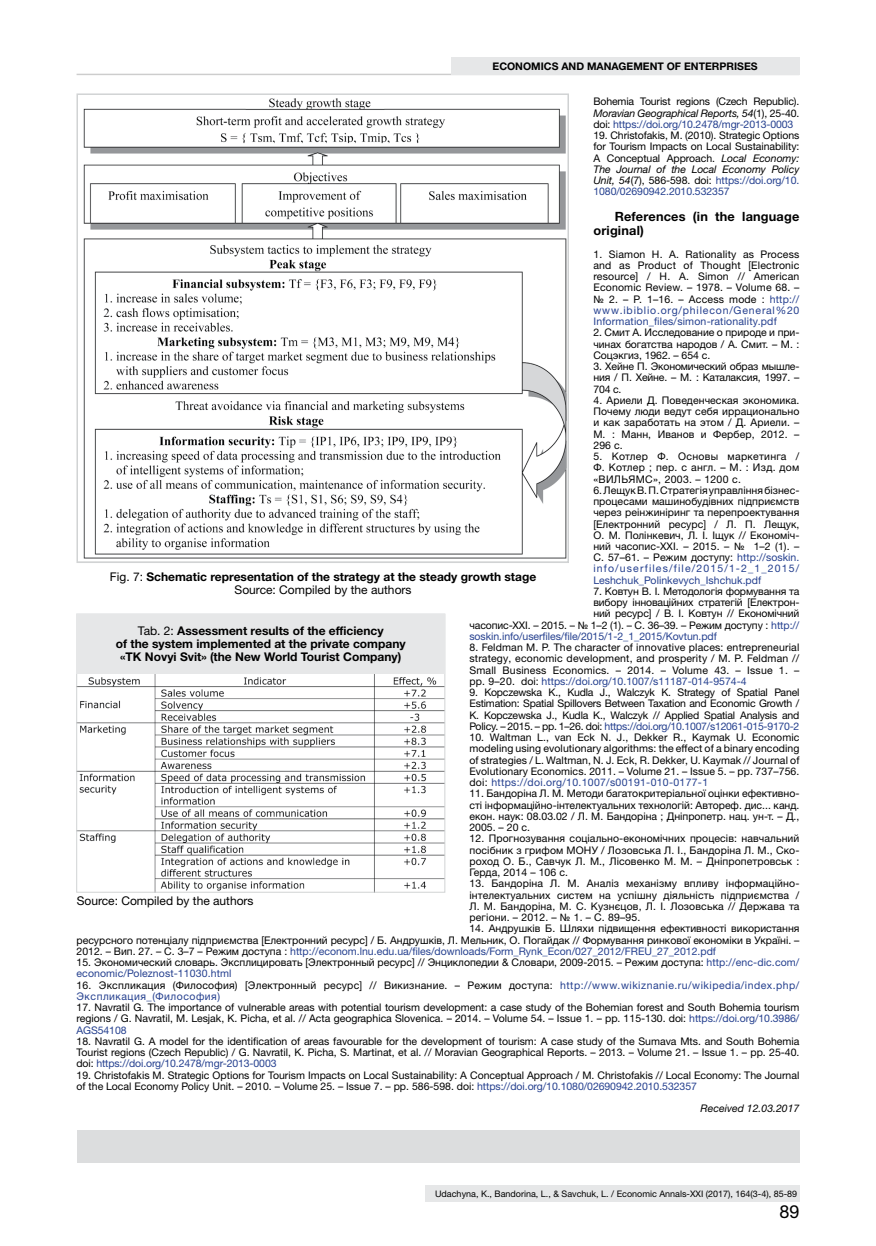
<style>
.page{position:relative;width:876px;height:1246px;background:#fff}
.page>*{position:absolute;margin:0;border:0;box-sizing:border-box;transform-origin:0 0}
.t1{font:18px "Helvetica Neue LTW1 G";color:#000}
.t2{font:700 12.75px/14.2px "Helvetica Neue LTW1 G";letter-spacing:.015em;color:#000}
.t3{font:700 12px/12.8px "Helvetica Neue LTW1 G";color:#000;text-align:center}
.t4{font:12px "Helvetica Neue LTW1 G";color:#000}
.t5{font:10.5px/11.2px "Helvetica Neue LTW1 G";color:#000;text-align:justify}
.t6{font:10.5px/11.2px "Helvetica Neue LTW1 G";letter-spacing:.02em;color:#000}
.t7{font:10.5px "Helvetica Neue LTW1 G";letter-spacing:-.005em;color:#25408f}
.t8{font:700 10.5px "Helvetica Neue LTW1 G";color:#000}
.t9{font:italic 10.5px "Helvetica Neue LTW1 G";color:#000}
.t10{font:9px "Helvetica Neue LTW1 G";color:#000}
.s1{font-style:italic}
.s2{color:#25408f}
.s3{font-weight:400}
</style>
<div class="page">
<hr style="left:77px;top:74px;width:722px;height:1px;background:#000">
<div style="left:451px;top:57px;width:348px;height:17px;background:#e6e7e8"></div>
<div style="left:425px;top:1185px;width:374px;height:17px;background:#e6e7e8"></div>
<img style="left:83px;top:98px;width:483px;height:461px">
<div style="left:76px;top:93px;width:493px;height:470px;border:2px solid #d1d3d4"></div>
<img style="left:78px;top:673px;width:365px;height:217px">
<div style="left:77px;top:614px;width:368px;height:59px;background:#e6e7e8"></div>
<div style="left:77px;top:1130px;width:722px;height:33px;background:#dcddde"></div>
<p class="t8" style="left:493px;top:59px;width:267px">ECONOMICS AND MANAGEMENT OF ENTERPRISES</p>
<p class="t5" style="left:593px;top:96px;width:208px">Bohemia Tourist regions (Czech Republic).<br><span class="s1">Moravian Geographical Reports, 54</span>(1), 25-40. doi: <span class="s2">https://doi.org/10.2478/mgr-2013-0003</span></p>
<p class="t5" style="left:593px;top:130px;width:208px">19. Christofakis, M. (2010). Strategic Options for Tourism Impacts on Local Sustainability:<br>A Conceptual Approach. <span class="s1">Local Economy:<br>The Journal of the Local Economy Policy Unit, 54</span>(7), 586-598. doi: <span class="s2">https://doi.org/10.<br>1080/02690942.2010.532357</span></p>
<p class="t2" style="left:593px;top:209px;width:207px;text-indent:21px">References (in the language original)</p>
<p class="t5" style="left:593px;top:248px;width:208px">1. Siamon H. A. Rationality as Process and as Product of Thought [Electronic resource] / H. A. Simon // American Economic Review. – 1978. – Volume 68. – № 2. – P. 1–16. – Access mode : <span class="s2">http:// www.ibiblio.org/philecon/General%20<br>Information_files/simon-rationality.pdf</span></p>
<p class="t5" style="left:593px;top:327px;width:208px">2. Смит А. Исследование о природе и при&shy;чинах богатства народов / А. Смит. – М. :<br>Соцэкгиз, 1962. – 654 с.</p>
<p class="t5" style="left:593px;top:361px;width:208px">3. Хейне П. Экономический образ мышле&shy;ния / П. Хейне. – М. : Каталаксия, 1997. – 704 с.</p>
<p class="t5" style="left:593px;top:394px;width:208px">4. Ариели Д. Поведенческая экономика.<br>Почему люди ведут себя иррационально и как заработать на этом / Д. Ариели. – М. : Манн, Иванов и Фербер, 2012. – 296 с.</p>
<p class="t5" style="left:593px;top:451px;width:208px">5. Котлер Ф. Основы маркетинга / Ф. Котлер ; пер. с англ. – М. : Изд. дом «ВИЛЬЯМС», 2003. – 1200 с.</p>
<p class="t5" style="left:593px;top:484px;width:208px">6. Лещук В. П. Стратегія управління бізнес&shy;процесами машинобудівних підприємств через реінжиніринг та перепроектування [Електронний ресурс] / Л. П. Лещук, О. М. Полінкевич, Л. І. Іщук // Економіч&shy;ний часопис-ХХІ. – 2015. – № 1–2 (1). – С. 57–61. – Режим доступу: <span class="s2">http://soskin. info/userfiles/file/2015/1-2_1_2015/ Leshchuk_Polinkevych_Ishchuk.pdf</span></p>
<p class="t5" style="left:593px;top:585px;width:207px">7. Ковтун В. І. Методологія формування та</p>
<p class="t5" style="left:593px;top:597px;width:208px">вибору інноваційних стратегій [Електрон-</p>
<p class="t5" style="left:593px;top:608px;width:208px">ний ресурс] / В. І. Ковтун // Економічний</p>
<p class="t5" style="left:469px;top:619px;width:331px">часопис-ХХІ. – 2015. – № 1–2 (1). – С. 36–39. – Режим доступу : <span class="s2">http://</span></p>
<p class="t7" style="left:469px;top:630px;width:249px">soskin.info/userfiles/file/2015/1-2_1_2015/Kovtun.pdf</p>
<p class="t5" style="left:469px;top:642px;width:331px">8. Feldman M. P. The character of innovative places: entrepreneurial strategy, economic development, and prosperity / M. P. Feldman // Small Business Economics. – 2014. – Volume 43. – Issue 1. – pp. 9–20. doi: <span class="s2">https://doi.org/10.1007/s11187-014-9574-4</span></p>
<p class="t5" style="left:469px;top:687px;width:331px">9. Kopczewska K., Kudla J., Walczyk K. Strategy of Spatial Panel Estimation: Spatial Spillovers Between Taxation and Economic Growth / K. Kopczewska J., Kudla K., Walczyk // Applied Spatial Analysis and Policy. – 2015. – pp. 1–26. doi: <span class="s2">https://doi.org/10.1007/s12061-015-9170-2</span></p>
<p class="t5" style="left:469px;top:732px;width:331px">10. Waltman L., van Eck N. J., Dekker R., Kaymak U. Economic modeling using evolutionary algorithms: the effect of a binary encoding of strategies / L. Waltman, N. J. Eck, R. Dekker, U. Kaymak // Journal of Evolutionary Economics. 2011. – Volume 21. – Issue 5. – pp. 737–756. doi: <span class="s2">https://doi.org/10.1007/s00191-010-0177-1</span></p>
<p class="t5" style="left:469px;top:788px;width:331px">11. Бандоріна Л. М. Методи багатокритеріальної оцінки ефективно&shy;сті інформаційно-інтелектуальних технологій: Автореф. дис... канд. екон. наук: 08.03.02 / Л. М. Бандоріна ; Дніпропетр. нац. ун-т. – Д., 2005. – 20 с.</p>
<p class="t5" style="left:469px;top:833px;width:331px">12. Прогнозування соціально-економічних процесів: навчальний посібник з грифом МОНУ / Лозовська Л. І., Бандоріна Л. М., Ско&shy;роход О. Б., Савчук Л. М., Лісовенко М. М. – Дніпропетровськ :<br>Герда, 2014 – 106 с.</p>
<p class="t5" style="left:469px;top:878px;width:331px">13. Бандоріна Л. М. Аналіз механізму впливу інформаційно&shy;інтелектуальних систем на успішну діяльність підприємства / Л. М. Бандоріна, М. С. Кузнєцов, Л. І. Лозовська // Держава та регіони. – 2012. – № 1. – С. 89–95.</p>
<p class="t5" style="left:77px;top:923px;width:724px;text-indent:393px">14. Андрушків Б. Шляхи підвищення ефективності використання ресурсного потенціалу підприємства [Електронний ресурс] / Б. Андрушків, Л. Мельник, О. Погайдак // Формування ринкової економіки в Україні. – 2012. – Вип. 27. – С. 3–7 – Режим доступа : <span class="s2">http://econom.lnu.edu.ua/files/downloads/Form_Rynk_Econ/027_2012/FREU_27_2012.pdf</span></p>
<p class="t5" style="left:77px;top:957px;width:724px">15. Экономический словарь. Эксплицировать [Электронный ресурс] // Энциклопедии &amp; Словари, 2009-2015. – Режим доступа: <span class="s2">http://enc-dic.com/ economic/Poleznost-11030.html</span></p>
<p class="t6" style="left:77px;top:979px;width:724px">16. Экспликация (Философия) [Электронный ресурс] // Викизнание. – Режим доступа: <span class="s2">http://www.wikiznanie.ru/wikipedia/index.php/<br>Экспликация_(Философия)</span></p>
<p class="t5" style="left:77px;top:1002px;width:724px">17. Navratil G. The importance of vulnerable areas with potential tourism development: a case study of the Bohemian forest and South Bohemia tourism regions / G. Navratil, M. Lesjak, K. Picha, et al. // Acta geographica Slovenica. – 2014. – Volume 54. – Issue 1. – pp. 115-130. doi: <span class="s2">https://doi.org/10.3986/ AGS54108</span></p>
<p class="t5" style="left:77px;top:1035px;width:724px">18. Navratil G. A model for the identification of areas favourable for the development of tourism: A case study of the Sumava Mts. and South Bohemia Tourist regions (Czech Republic) / G. Navratil, K. Picha, S. Martinat, et al. // Moravian Geographical Reports. – 2013. – Volume 21. – Issue 1. – pp. 25-40. doi: <span class="s2">https://doi.org/10.2478/mgr-2013-0003</span></p>
<p class="t5" style="left:77px;top:1069px;width:724px">19. Christofakis M. Strategic Options for Tourism Impacts on Local Sustainability: A Conceptual Approach / M. Christofakis // Local Economy: The Journal of the Local Economy Policy Unit. – 2010. – Volume 25. – Issue 7. – pp. 586-598. doi: <span class="s2">https://doi.org/10.1080/02690942.2010.532357</span></p>
<p class="t9" style="left:701px;top:1102px;width:100px">Received 12.03.2017</p>
<p class="t3" style="left:110px;top:570px;width:428px"><span class="s3">Fig. 7:</span> Schematic representation of the strategy at the steady growth stage<br><span class="s3">Source: Compiled by the authors</span></p>
<p class="t3" style="left:116px;top:624px;width:291px"><span class="s3">Tab. 2:</span> Assessment results of the efficiency<br>of the system implemented at the private company «TK Novyi Svit» (the New World Tourist Company)</p>
<p class="t4" style="left:77px;top:893px;width:178px">Source: Compiled by the authors</p>
<p class="t10" style="left:435px;top:1188px;width:364px">Udachyna, K., Bandorina, L., &amp; Savchuk, L. / Economic Annals-XXI (2017), 164(3-4), 85-89</p>
<h1 class="t1" style="left:779px;top:1200px;width:22px">89</h1>
</div>
